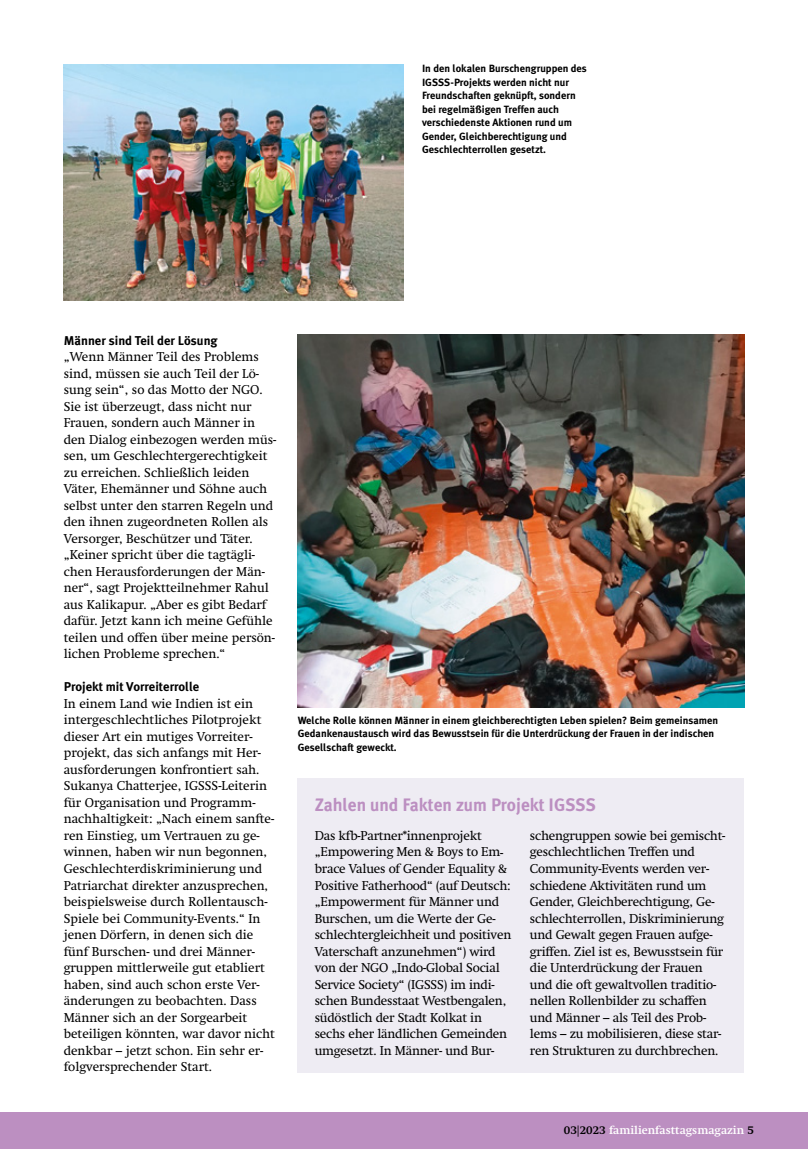
<style>
.page{position:relative;width:808px;height:1149px;background:#fff}
.page>*{position:absolute;margin:0;border:0;box-sizing:border-box;transform-origin:0 0}
.t1{font:700 18px "Meta Plus";color:#bc8fc1}
.t2{font:12.75px/16.5px "Swift";color:#000}
._06_ZwiTi{font:700 12.75px "Meta Plus";color:#000}
.t3{font:700 11.25px "Swift";color:#fff}
.t4{font:700 11.25px "Swift";color:#000}
.t5{font:700 10.5px/13.5px "Meta Plus";color:#000}
.s1{color:#000}
</style>
<div class="page">
<div style="left:0;top:1112px;width:808px;height:36px;background:#bc8fc1"></div>
<img style="left:298px;top:334px;width:446px;height:373px">
<hr style="left:0;top:317px;width:1px;height:220px;background:#6e6e6e">
<div style="left:298px;top:778px;width:446px;height:294px;background:#eeecf3"></div>
<img style="left:64px;top:64px;width:340px;height:236px">
<p class="t5" style="left:422px;top:62px;width:166px">In den lokalen Burschengruppen des IGSSS-Projekts werden nicht nur Freundschaften geknüpft, sondern bei regelmäßigen Treffen auch verschiedenste Aktionen rund um Gender, Gleichberechtigung und Geschlechterrollen gesetzt.</p>
<p class="_06_ZwiTi" style="left:64px;top:332px;width:155px">Männer sind Teil der Lösung</p>
<p class="t2" style="left:64px;top:348px;width:214px">„Wenn Männer Teil des Problems sind, müssen sie auch Teil der Lö&shy;sung sein“, so das Motto der NGO.<br>Sie ist überzeugt, dass nicht nur Frauen, sondern auch Männer in den Dialog einbezogen werden müs&shy;sen, um Geschlechtergerechtigkeit zu erreichen. Schließlich leiden Väter, Ehemänner und Söhne auch selbst unter den starren Regeln und den ihnen zugeordneten Rollen als Versorger, Beschützer und Täter. „Keiner spricht über die tagtägli&shy;chen Herausforderungen der Män&shy;ner“, sagt Projektteilnehmer Rahul aus Kalikapur. „Aber es gibt Bedarf dafür. Jetzt kann ich meine Gefühle teilen und offen über meine persön&shy;lichen Probleme sprechen.“</p>
<p class="_06_ZwiTi" style="left:64px;top:679px;width:137px">Projekt mit Vorreiterrolle</p>
<p class="t2" style="left:64px;top:695px;width:213px">In einem Land wie Indien ist ein intergeschlechtliches Pilotprojekt dieser Art ein mutiges Vorreiter&shy;projekt, das sich anfangs mit Her&shy;ausforderungen konfrontiert sah.<br>Sukanya Chatterjee, IGSSS-Leiterin für Organisation und Programm&shy;nachhaltigkeit: „Nach einem sanfte&shy;ren Einstieg, um Vertrauen zu ge&shy;winnen, haben wir nun begonnen, Geschlechterdiskriminierung und Patriarchat direkter anzusprechen, beispielsweise durch Rollentausch-Spiele bei Community-Events.“ In jenen Dörfern, in denen sich die fünf Burschen- und drei Männer&shy;gruppen mittlerweile gut etabliert haben, sind auch schon erste Ver&shy;änderungen zu beobachten. Dass Männer sich an der Sorgearbeit beteiligen könnten, war davor nicht denkbar – jetzt schon. Ein sehr er&shy;folgversprechender Start.</p>
<p class="t5" style="left:298px;top:713px;width:422px">Welche Rolle können Männer in einem gleichberechtigten Leben spielen? Beim gemeinsamen<br>Gedankenaustausch wird das Bewusstsein für die Unterdrückung der Frauen in der indischen<br>Gesellschaft geweckt.</p>
<p class="t1" style="left:315px;top:794px;width:283px">Zahlen und Fakten zum Projekt IGSSS</p>
<p class="t2" style="left:315px;top:827px;width:198px">Das kfb-Partner*innenprojekt „Empowering Men &amp; Boys to Em&shy;brace Values of Gender Equality &amp;<br>Positive Fatherhood“ (auf Deutsch: „Empowerment für Männer und<br>Burschen, um die Werte der Ge&shy;schlechtergleichheit und positiven<br>Vaterschaft anzunehmen“) wird von der NGO „Indo-Global Social<br>Service Society“ (IGSSS) im indi&shy;schen Bundesstaat Westbengalen, südöstlich der Stadt Kolkat in sechs eher ländlichen Gemeinden umgesetzt. In Männer- und Bur-</p>
<p class="t2" style="left:530px;top:827px;width:197px">schengruppen sowie bei gemischt&shy;geschlechtlichen Treffen und Community-Events werden ver&shy;schiedene Aktivitäten rund um Gender, Gleichberechtigung, Ge&shy;schlechterrollen, Diskriminierung und Gewalt gegen Frauen aufge&shy;griffen. Ziel ist es, Bewusstsein für die Unterdrückung der Frauen und die oft gewaltvollen traditio&shy;nellen Rollenbilder zu schaffen und Männer – als Teil des Prob&shy;lems – zu mobilisieren, diese star&shy;ren Strukturen zu durchbrechen.</p>
<p class="t3" style="left:564px;top:1123px;width:192px"><span class="s1">03|2023</span> familienfasttagsmagazin <span class="s1">5</span></p>
<p class="t4" style="left:599px;top:1123px;width:8px">2</p>
</div>
